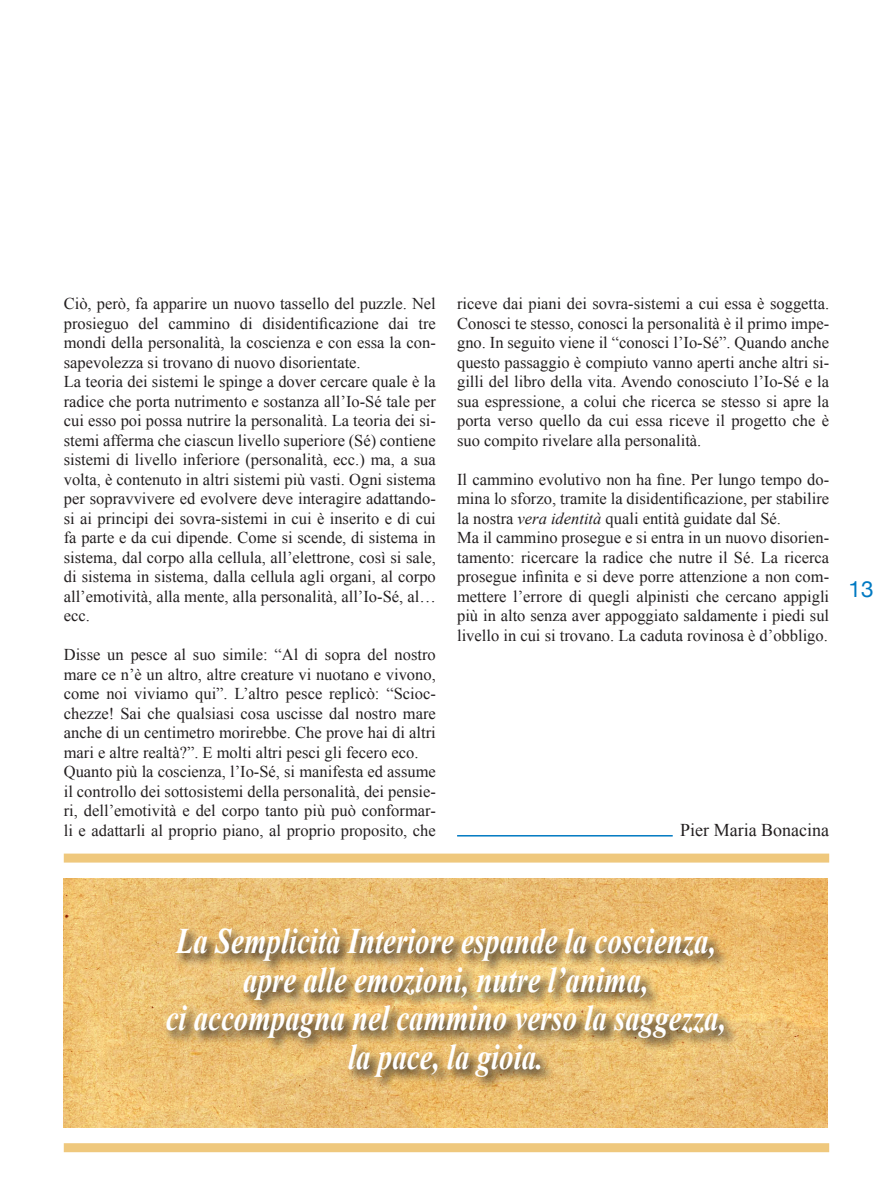
<style>
.page{position:relative;width:893px;height:1191px;background:#fff}
.page>*{position:absolute;margin:0;border:0;box-sizing:border-box;transform-origin:0 0}
._1-articoloPSICOSINT{font:italic 700 36px "Times New Roman";color:#fff;scale:.8 1}
.t1{font:22.5px "Helvetica Neue";color:#0079c2}
._1-articoloPSICOSINT-2{font:18px "Times New Roman";color:#231f20}
._1-articoloPSICOSINT-3{font:16.5px/19.5px "Times New Roman";color:#231f20;text-align:justify}
.s1{font-style:italic}
</style>
<div class="page">
<hr style="left:457px;top:835px;width:216px;height:1px;background:#0079c2">
<div style="left:64px;top:853px;width:765px;height:9px;background:#efc87d"></div>
<div style="left:64px;top:1143px;width:765px;height:9px;background:#efc87d"></div>
<img style="left:64px;top:878px;width:764px;height:249px">
<svg style="left:164px;top:926px;width:574px;height:164px;background:#d1ab68"></svg>
<p class="_1-articoloPSICOSINT-3" style="left:64px;top:294px;width:374px">Ciò, però, fa apparire un nuovo tassello del puzzle. Nel prosieguo del cammino di disidentificazione dai tre mondi della personalità, la coscienza e con essa la con&shy;sapevolezza si trovano di nuovo disorientate.</p>
<p class="_1-articoloPSICOSINT-3" style="left:64px;top:372px;width:374px">La teoria dei sistemi le spinge a dover cercare quale è la radice che porta nutrimento e sostanza all’Io-Sé tale per cui esso poi possa nutrire la personalità. La teoria dei si&shy;stemi afferma che ciascun livello superiore (Sé) contiene sistemi di livello inferiore (personalità, ecc.) ma, a sua volta, è contenuto in altri sistemi più vasti. Ogni sistema per sopravvivere ed evolvere deve interagire adattando&shy;si ai principi dei sovra-sistemi in cui è inserito e di cui fa parte e da cui dipende. Come si scende, di sistema in sistema, dal corpo alla cellula, all’elettrone, così si sale, di sistema in sistema, dalla cellula agli organi, al corpo all’emotività, alla mente, alla personalità, all’Io-Sé, al… ecc.</p>
<p class="_1-articoloPSICOSINT-3" style="left:64px;top:645px;width:374px">Disse un pesce al suo simile: “Al di sopra del nostro mare ce n’è un altro, altre creature vi nuotano e vivono, come noi viviamo qui”. L’altro pesce replicò: “Scioc&shy;chezze! Sai che qualsiasi cosa uscisse dal nostro mare anche di un centimetro morirebbe. Che prove hai di altri mari e altre realtà?”. E molti altri pesci gli fecero eco.</p>
<p class="_1-articoloPSICOSINT-3" style="left:64px;top:762px;width:374px">Quanto più la coscienza, l’Io-Sé, si manifesta ed assume il controllo dei sottosistemi della personalità, dei pensie&shy;ri, dell’emotività e del corpo tanto più può conformar&shy;li e adattarli al proprio piano, al proprio proposito, che</p>
<p class="_1-articoloPSICOSINT-3" style="left:457px;top:294px;width:374px">riceve dai piani dei sovra-sistemi a cui essa è soggetta.<br>Conosci te stesso, conosci la personalità è il primo impe&shy;gno. In seguito viene il “conosci l’Io-Sé”. Quando anche questo passaggio è compiuto vanno aperti anche altri si&shy;gilli del libro della vita. Avendo conosciuto l’Io-Sé e la sua espressione, a colui che ricerca se stesso si apre la porta verso quello da cui essa riceve il progetto che è suo compito rivelare alla personalità.</p>
<p class="_1-articoloPSICOSINT-3" style="left:457px;top:469px;width:374px">Il cammino evolutivo non ha fine. Per lungo tempo do&shy;mina lo sforzo, tramite la disidentificazione, per stabilire la nostra <span class="s1">vera identità</span> quali entità guidate dal Sé.</p>
<p class="_1-articoloPSICOSINT-3" style="left:457px;top:528px;width:374px">Ma il cammino prosegue e si entra in un nuovo disorien&shy;tamento: ricercare la radice che nutre il Sé. La ricerca prosegue infinita e si deve porre attenzione a non com&shy;mettere l’errore di quegli alpinisti che cercano appigli più in alto senza aver appoggiato saldamente i piedi sul livello in cui si trovano. La caduta rovinosa è d’obbligo.</p>
<p class="_1-articoloPSICOSINT-2" style="left:680px;top:818px;width:150px">Pier Maria Bonacina</p>
<h2 class="t1" style="left:849px;top:573px;width:27px">13</h2>
<p class="_1-articoloPSICOSINT" style="left:176px;top:916px;width:677px">La Semplicità Interiore espande la coscienza,</p>
<p class="_1-articoloPSICOSINT" style="left:243px;top:954px;width:508px">apre alle emozioni, nutre l’anima,</p>
<p class="_1-articoloPSICOSINT" style="left:166px;top:993px;width:702px">ci accompagna nel cammino verso la saggezza,</p>
<p class="_1-articoloPSICOSINT" style="left:348px;top:1031px;width:246px">la pace, la gioia.</p>
</div>
